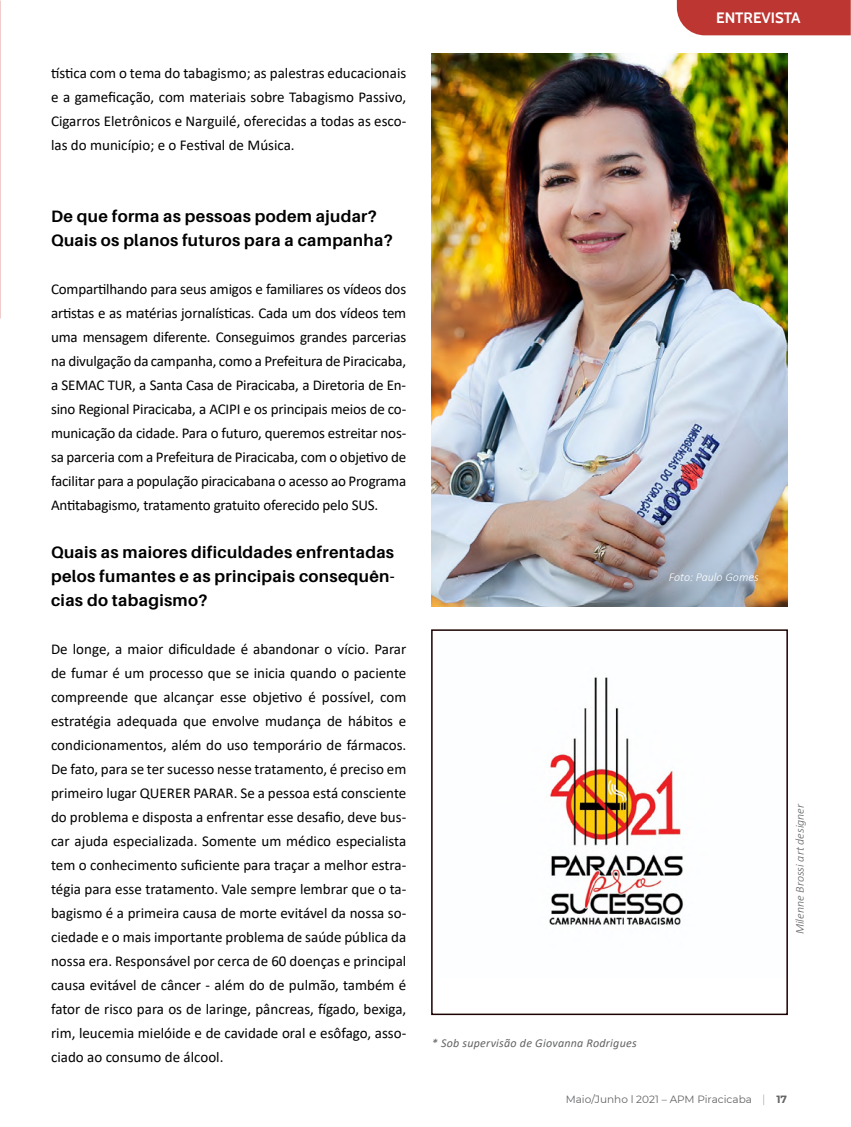
<style>
.page{position:relative;width:851px;height:1127px;background:#fff}
.page>*{position:absolute;margin:0;border:0;box-sizing:border-box;transform-origin:0 0}
.t1{font:700 16.5px/24px "Aileron";letter-spacing:.02em;color:#000}
.t2{font:15px/24px "Calibri";color:#000;text-align:justify}
.t3{font:700 15px "Cabin";color:#fff}
.t4{font:italic 12px "Calibri";letter-spacing:.02em;color:#616365}
.t5{font:italic 300 12px "Calibri";color:#616365}
.t6{font:italic 300 12px "Calibri";color:#fff}
.t7{font:10.5px "Montserrat";color:#616365}
.s1{font-family:"Aileron";font-weight:100}
.s2{font-weight:700}
</style>
<div class="page">
<div style="left:676px;top:0;width:174px;height:35px;background:#bd3632"></div>
<img style="left:432px;top:54px;width:355px;height:552px">
<img style="left:549px;top:677px;width:134px;height:248px">
<div style="left:431px;top:629px;width:356px;height:386px;border:2px solid #1c0000"></div>
<p class="t2" style="left:51px;top:61px;width:357px">tística com o tema do tabagismo; as palestras educacionais e a gameficação, com materiais sobre Tabagismo Passivo, Cigarros Eletrônicos e Narguilé, oferecidas a todas as esco&shy;las do município; e o Festival de Música.</p>
<p class="t1" style="left:51px;top:204px;width:343px">De que forma as pessoas podem ajudar?<br>Quais os planos futuros para a campanha?</p>
<p class="t2" style="left:51px;top:277px;width:356px">Compartilhando para seus amigos e familiares os vídeos dos artistas e as matérias jornalísticas. Cada um dos vídeos tem uma mensagem diferente. Conseguimos grandes parcerias na divulgação da campanha, como a Prefeitura de Piracicaba, a SEMAC TUR, a Santa Casa de Piracicaba, a Diretoria de En&shy;sino Regional Piracicaba, a ACIPI e os principais meios de co&shy;municação da cidade. Para o futuro, queremos estreitar nos&shy;sa parceria com a Prefeitura de Piracicaba, com o objetivo de facilitar para a população piracicabana o acesso ao Programa Antitabagismo, tratamento gratuito oferecido pelo SUS.</p>
<p class="t1" style="left:51px;top:540px;width:345px;text-align:justify">Quais as maiores dificuldades enfrentadas pelos fumantes e as principais consequên&shy;cias do tabagismo?</p>
<p class="t2" style="left:51px;top:637px;width:357px">De longe, a maior dificuldade é abandonar o vício. Parar de fumar é um processo que se inicia quando o paciente compreende que alcançar esse objetivo é possível, com estratégia adequada que envolve mudança de hábitos e condicionamentos, além do uso temporário de fármacos.<br>De fato, para se ter sucesso nesse tratamento, é preciso em primeiro lugar QUERER PARAR. Se a pessoa está consciente do problema e disposta a enfrentar esse desafio, deve bus&shy;car ajuda especializada. Somente um médico especialista tem o conhecimento suficiente para traçar a melhor estra&shy;tégia para esse tratamento. Vale sempre lembrar que o ta&shy;bagismo é a primeira causa de morte evitável da nossa so&shy;ciedade e o mais importante problema de saúde pública da nossa era. Responsável por cerca de 60 doenças e principal causa evitável de câncer - além do de pulmão, também é fator de risco para os de laringe, pâncreas, fígado, bexiga, rim, leucemia mielóide e de cavidade oral e esôfago, asso&shy;ciado ao consumo de álcool.</p>
<p class="t3" style="left:716px;top:6px;width:86px">ENTREVISTA</p>
<p class="t6" style="left:668px;top:569px;width:91px">Foto: Paulo Gomes</p>
<p class="t5" style="left:792px;top:934px;width:132px;rotate:-90deg">Milenne Brossi art designer</p>
<p class="t4" style="left:432px;top:1035px;width:206px">* Sob supervisão de Giovanna Rodrigues</p>
<p class="t7" style="left:565px;top:1092px;width:223px">Maio/Junho l 2021 – APM Piracicaba <span class="s1">|</span> <span class="s2">17</span></p>
</div>
